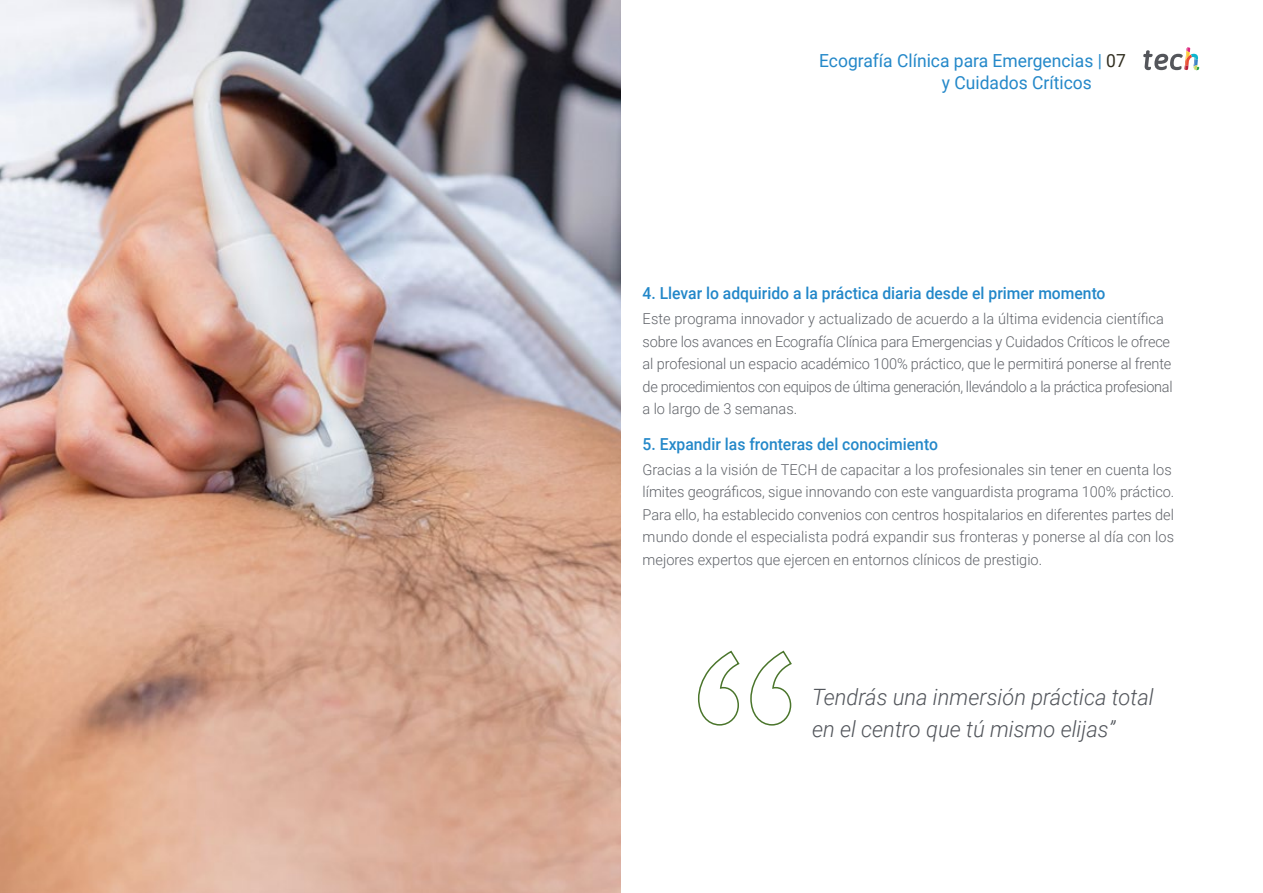
<style>
.page{position:relative;width:1263px;height:893px;background:#fff}
.page>*{position:absolute;margin:0;border:0;box-sizing:border-box;transform-origin:0 0}
.t1{font:italic 300 22.5px/31.5px "Roboto";color:#52555b}
.t2{font:18px/22.5px "Roboto";color:#2488c9}
.t3{font:500 16.5px "Roboto";color:#2287c9;scale:.95 1}
.t4{font:500 16.5px "Roboto";color:#2488c9;scale:.95 1}
.t5{font:300 15px/22.5px "Roboto";letter-spacing:-.005em;color:#61646a}
.s1{color:#312e20}
</style>
<div class="page">
<img style="left:0;top:0;width:621px;height:893px">
<svg style="left:698px;top:650px;width:94px;height:76px"></svg>
<svg style="left:1143px;top:47px;width:56px;height:24px"></svg>
<p class="t2" style="left:942px;top:48px;width:185px;text-indent:-123px">Ecografía Clínica para Emergencias | <span class="s1">07 </span>y Cuidados Críticos</p>
<p class="t3" style="left:643px;top:282px;width:489px">4. Llevar lo adquirido a la práctica diaria desde el primer momento</p>
<p class="t5" style="left:643px;top:307px;width:531px">Este programa innovador y actualizado de acuerdo a la última evidencia científica sobre los avances en Ecografía Clínica para Emergencias y Cuidados Críticos le ofrece al profesional un espacio académico 100% práctico, que le permitirá ponerse al frente de procedimientos con equipos de última generación, llevándolo a la práctica profesional a lo largo de 3 semanas.</p>
<p class="t4" style="left:643px;top:433px;width:312px">5. Expandir las fronteras del conocimiento</p>
<p class="t5" style="left:643px;top:458px;width:533px">Gracias a la visión de TECH de capacitar a los profesionales sin tener en cuenta los límites geográficos, sigue innovando con este vanguardista programa 100% práctico.<br>Para ello, ha establecido convenios con centros hospitalarios en diferentes partes del mundo donde el especialista podrá expandir sus fronteras y ponerse al día con los mejores expertos que ejercen en entornos clínicos de prestigio.</p>
<h1 class="t1" style="left:812px;top:680px;width:343px">Tendrás una inmersión práctica total en el centro que tú mismo elijas”</h1>
</div>
